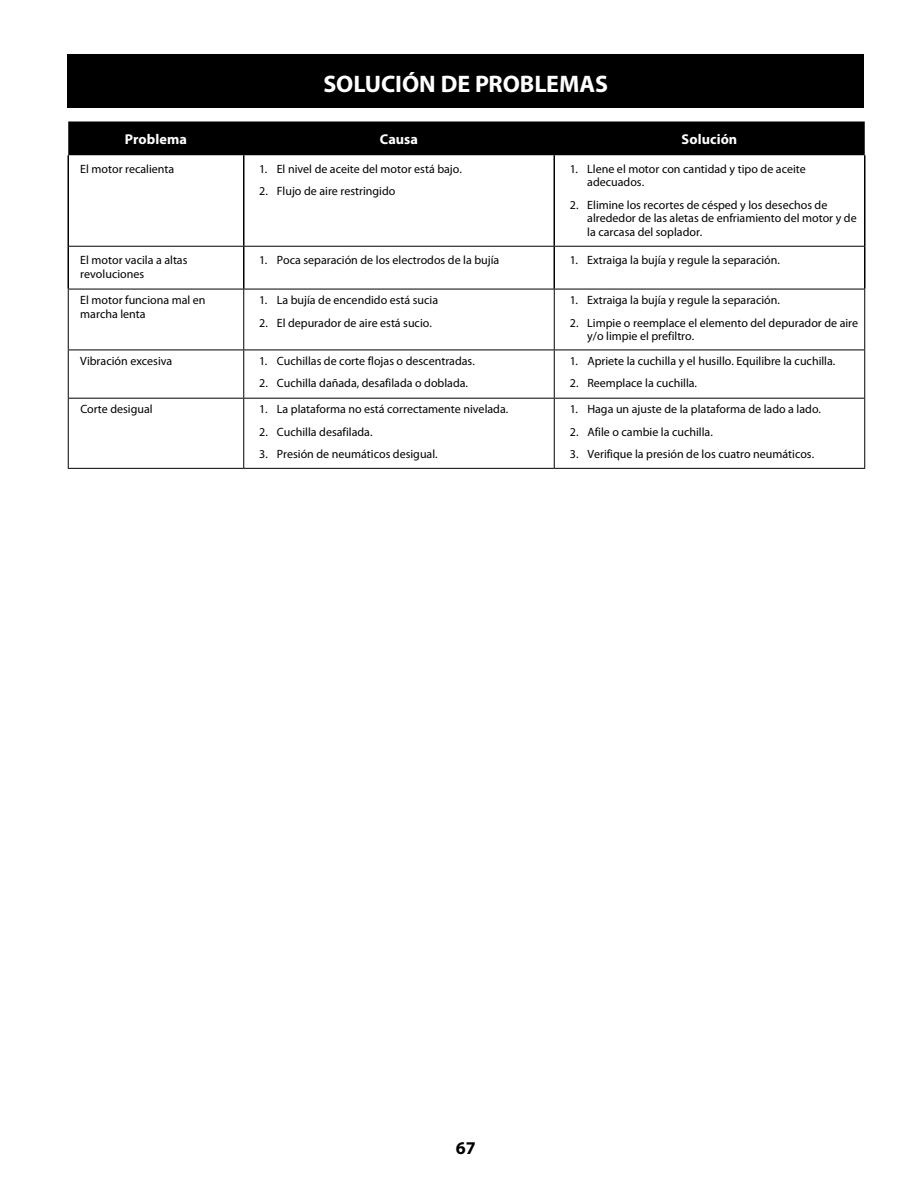
<style>
.page{position:relative;width:918px;height:1188px;background:#fff}
.page>*{position:absolute;margin:0;border:0;box-sizing:border-box;transform-origin:0 0}
.t1{font:700 24px "Myriad Pro";color:#fff}
.t2{font:700 18px "Myriad Pro";color:#000}
.t3{font:700 14.25px "Myriad Pro";letter-spacing:.005em;color:#fff}
.t4{font:12px/13.5px "Myriad Pro";color:#000}
</style>
<div class="page">
<div style="left:68px;top:54px;width:796px;height:54px;background:#000"></div>
<div style="left:68px;top:122px;width:797px;height:33px;background:#000"></div>
<hr style="left:244px;top:246px;width:310px;height:1px;background:#000">
<hr style="left:68px;top:289px;width:176px;height:1px;background:#000">
<hr style="left:68px;top:289px;width:1px;height:61px;background:#000">
<hr style="left:244px;top:289px;width:310px;height:1px;background:#000">
<hr style="left:243px;top:289px;width:1px;height:61px;background:#000">
<hr style="left:554px;top:289px;width:311px;height:1px;background:#000">
<hr style="left:554px;top:289px;width:1px;height:61px;background:#000">
<hr style="left:864px;top:289px;width:1px;height:61px;background:#000">
<hr style="left:68px;top:350px;width:176px;height:1px;background:#000">
<hr style="left:68px;top:350px;width:1px;height:48px;background:#000">
<hr style="left:244px;top:350px;width:310px;height:1px;background:#000">
<hr style="left:243px;top:350px;width:1px;height:48px;background:#000">
<hr style="left:554px;top:350px;width:311px;height:1px;background:#000">
<hr style="left:554px;top:350px;width:1px;height:48px;background:#000">
<hr style="left:864px;top:350px;width:1px;height:48px;background:#000">
<hr style="left:68px;top:398px;width:176px;height:1px;background:#000">
<hr style="left:68px;top:399px;width:1px;height:69px;background:#000">
<hr style="left:244px;top:398px;width:310px;height:1px;background:#000">
<hr style="left:243px;top:399px;width:1px;height:69px;background:#000">
<hr style="left:554px;top:398px;width:311px;height:1px;background:#000">
<hr style="left:554px;top:399px;width:1px;height:69px;background:#000">
<hr style="left:864px;top:399px;width:1px;height:69px;background:#000">
<hr style="left:554px;top:155px;width:1px;height:91px;background:#000">
<hr style="left:554px;top:246px;width:310px;height:1px;background:#000">
<hr style="left:864px;top:155px;width:2px;height:91px;background:#000">
<hr style="left:864px;top:246px;width:2px;height:43px;background:#000">
<hr style="left:68px;top:155px;width:1px;height:91px;background:#000">
<hr style="left:243px;top:155px;width:1px;height:91px;background:#000">
<hr style="left:68px;top:246px;width:1px;height:43px;background:#000">
<hr style="left:243px;top:247px;width:1px;height:42px;background:#000">
<hr style="left:69px;top:246px;width:175px;height:1px;background:#000">
<hr style="left:554px;top:247px;width:1px;height:42px;background:#000">
<hr style="left:68px;top:468px;width:176px;height:1px;background:#000">
<hr style="left:244px;top:468px;width:310px;height:1px;background:#000">
<hr style="left:554px;top:468px;width:311px;height:1px;background:#000">
<h1 class="t1" style="left:323px;top:68px;width:286px">SOLUCIÓN DE PROBLEMAS</h1>
<p class="t3" style="left:125px;top:130px;width:64px">Problema</p>
<p class="t3" style="left:380px;top:130px;width:40px">Causa</p>
<p class="t3" style="left:682px;top:130px;width:57px">Solución</p>
<p class="t4" style="left:80px;top:162px;width:96px">El motor recalienta</p>
<p class="t4" style="left:259px;top:162px;width:204px">1. El nivel de aceite del motor está bajo.</p>
<p class="t4" style="left:259px;top:184px;width:138px">2. Flujo de aire restringido</p>
<p class="t4" style="left:587px;top:162px;width:220px;text-indent:-18px">1. Llene el motor con cantidad y tipo de aceite adecuados.</p>
<p class="t4" style="left:587px;top:198px;width:271px;text-indent:-18px">2. Elimine los recortes de césped y los desechos de alrededor de las aletas de enfriamiento del motor y de la carcasa del soplador.</p>
<p class="t4" style="left:80px;top:253px;width:109px">El motor vacila a altas revoluciones</p>
<p class="t4" style="left:259px;top:253px;width:242px">1. Poca separación de los electrodos de la bujía</p>
<p class="t4" style="left:570px;top:253px;width:212px">1. Extraiga la bujía y regule la separación.</p>
<p class="t4" style="left:80px;top:293px;width:127px">El motor funciona mal en marcha lenta</p>
<p class="t4" style="left:259px;top:293px;width:180px">1. La bujía de encendido está sucia</p>
<p class="t4" style="left:259px;top:316px;width:174px">2. El depurador de aire está sucio.</p>
<p class="t4" style="left:570px;top:293px;width:212px">1. Extraiga la bujía y regule la separación.</p>
<p class="t4" style="left:587px;top:316px;width:272px;text-indent:-18px">2. Limpie o reemplace el elemento del depurador de aire y/o limpie el prefiltro.</p>
<p class="t4" style="left:80px;top:354px;width:94px">Vibración excesiva</p>
<p class="t4" style="left:259px;top:354px;width:217px">1. Cuchillas de corte flojas o descentradas.</p>
<p class="t4" style="left:259px;top:376px;width:210px">2. Cuchilla dañada, desafilada o doblada.</p>
<p class="t4" style="left:80px;top:402px;width:74px">Corte desigual</p>
<p class="t4" style="left:259px;top:402px;width:251px">1. La plataforma no está correctamente nivelada.</p>
<p class="t4" style="left:259px;top:425px;width:115px">2. Cuchilla desafilada.</p>
<p class="t4" style="left:259px;top:447px;width:180px">3. Presión de neumáticos desigual.</p>
<p class="t4" style="left:570px;top:354px;width:267px">1. Apriete la cuchilla y el husillo. Equilibre la cuchilla.</p>
<p class="t4" style="left:570px;top:376px;width:129px">2. Reemplace la cuchilla.</p>
<p class="t4" style="left:570px;top:402px;width:253px">1. Haga un ajuste de la plataforma de lado a lado.</p>
<p class="t4" style="left:570px;top:425px;width:145px">2. Afile o cambie la cuchilla.</p>
<p class="t4" style="left:570px;top:447px;width:246px">3. Verifique la presión de los cuatro neumáticos.</p>
<h2 class="t2" style="left:456px;top:1136px;width:21px">67</h2>
</div>
